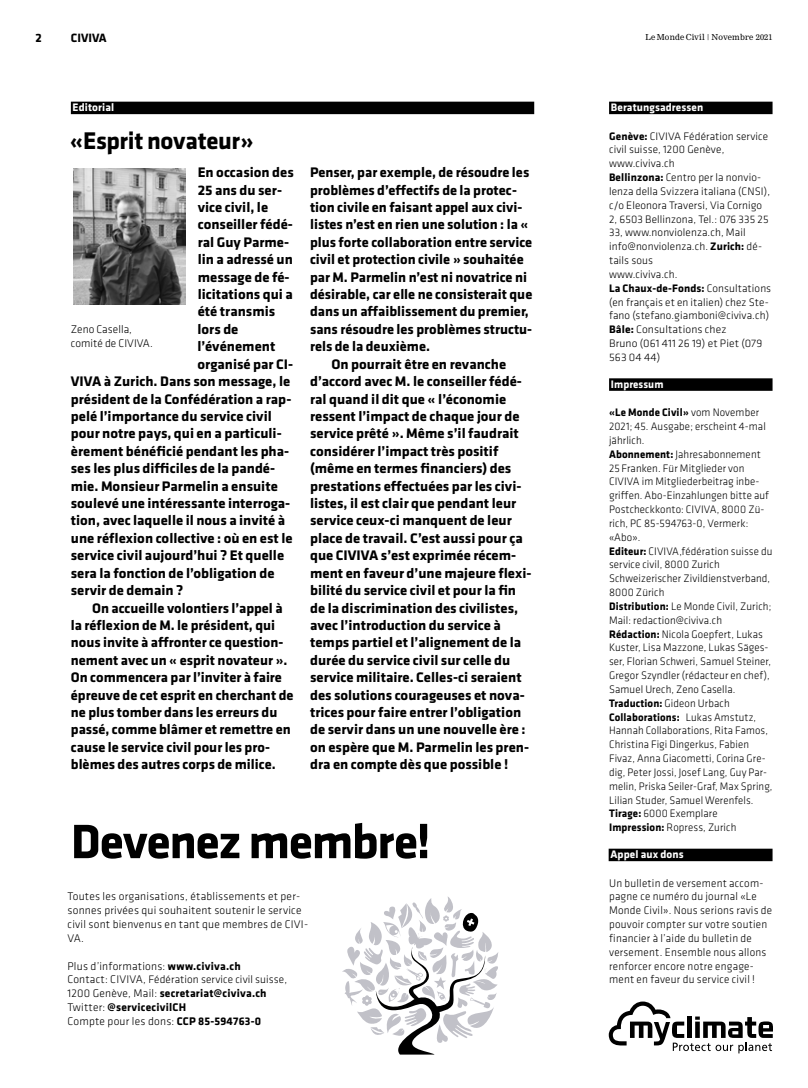
<style>
.page{position:relative;width:808px;height:1088px;background:#fff}
.page>*{position:absolute;margin:0;border:0;box-sizing:border-box;transform-origin:0 0}
.t1{font:700 50px "Klavika";letter-spacing:-.03em;color:#000}
.t2{font:700 25px "Klavika";letter-spacing:-.015em;color:#000}
.t3{font:700 14.38px "Klavika";color:#000}
.t4{font:700 12.5px "Klavika";color:#000}
.t5{font:300 11.5px/13.9px "Klavika";letter-spacing:.02em;color:#000}
.t6{font:700 11.5px/13.9px "Klavika";letter-spacing:.02em;color:#000}
.t7{font:300 11.25px/13.9px "Klavika";letter-spacing:.01em;color:#000}
.t8{font:700 11.25px "Klavika";letter-spacing:.01em;color:#fff}
.t9{font:8.12px "Nimrod MT Std";letter-spacing:.02em;color:#000}
.s1{font-weight:700}
.s2{font-size:11.5px}
.s3{font-weight:300}
</style>
<div class="page">
<div style="left:609px;top:102px;width:163px;height:12px;background:#000"></div>
<div style="left:71px;top:102px;width:463px;height:12px;background:#000"></div>
<svg style="left:609px;top:1001px;width:164px;height:52px"></svg>
<div style="left:609px;top:378px;width:163px;height:13px;background:#000"></div>
<img style="left:73px;top:169px;width:112px;height:135px">
<div style="left:609px;top:849px;width:163px;height:12px;background:#000"></div>
<svg style="left:342px;top:897px;width:156px;height:157px"></svg>
<p class="t4" style="left:35px;top:31px;width:8px">2</p>
<p class="t4" style="left:71px;top:31px;width:37px">CIVIVA</p>
<p class="t9" style="left:646px;top:32px;width:128px">Le Monde Civil | Novembre 2021</p>
<p class="t8" style="left:73px;top:102px;width:43px">Editorial</p>
<h2 class="t2" style="left:70px;top:127px;width:185px">«Esprit novateur»</h2>
<p class="t3" style="left:198px;top:164px;width:98px">En occasion des</p>
<p class="t3" style="left:198px;top:182px;width:86px">25 ans du ser-</p>
<p class="t3" style="left:198px;top:199px;width:72px">vice civil, le</p>
<p class="t3" style="left:198px;top:217px;width:97px">conseiller fédé-</p>
<p class="t3" style="left:198px;top:234px;width:93px">ral Guy Parme-</p>
<p class="t3" style="left:198px;top:252px;width:97px">lin a adressé un</p>
<p class="t3" style="left:198px;top:269px;width:93px">message de fé-</p>
<p class="t3" style="left:198px;top:286px;width:97px">licitations qui a</p>
<p class="t3" style="left:198px;top:304px;width:79px">été transmis</p>
<p class="t3" style="left:198px;top:321px;width:42px">lors de</p>
<p class="t3" style="left:198px;top:339px;width:79px">l’événement</p>
<p class="t3" style="left:198px;top:356px;width:97px">organisé par CI-</p>
<p class="t3" style="left:71px;top:373px;width:221px">VIVA à Zurich. Dans son message, le</p>
<p class="t3" style="left:71px;top:391px;width:222px">président de la Confédération a rap-</p>
<p class="t3" style="left:71px;top:408px;width:202px">pelé l’importance du service civil</p>
<p class="t3" style="left:71px;top:426px;width:212px">pour notre pays, qui en a particuli-</p>
<p class="t3" style="left:71px;top:443px;width:220px">èrement bénéficié pendant les pha-</p>
<p class="t3" style="left:71px;top:460px;width:206px">ses les plus difficiles de la pandé-</p>
<p class="t3" style="left:71px;top:478px;width:208px">mie. Monsieur Parmelin a ensuite</p>
<p class="t3" style="left:71px;top:495px;width:221px">soulevé une intéressante interroga-</p>
<p class="t3" style="left:71px;top:513px;width:216px">tion, avec laquelle il nous a invité à</p>
<p class="t3" style="left:71px;top:530px;width:223px">une réflexion collective : où en est le</p>
<p class="t3" style="left:71px;top:548px;width:215px">service civil aujourd’hui ? Et quelle</p>
<p class="t3" style="left:71px;top:565px;width:205px">sera la fonction de l’obligation de</p>
<p class="t3" style="left:71px;top:582px;width:114px">servir de demain ?</p>
<p class="t3" style="left:92px;top:600px;width:192px">On accueille volontiers l’appel à</p>
<p class="t3" style="left:71px;top:617px;width:206px">la réflexion de M. le président, qui</p>
<p class="t3" style="left:71px;top:635px;width:214px">nous invite à affronter ce question-</p>
<p class="t3" style="left:71px;top:652px;width:218px">nement avec un « esprit novateur ».</p>
<p class="t3" style="left:71px;top:669px;width:213px">On commencera par l’inviter à faire</p>
<p class="t3" style="left:71px;top:687px;width:224px">épreuve de cet esprit en cherchant de</p>
<p class="t3" style="left:71px;top:704px;width:208px">ne plus tomber dans les erreurs du</p>
<p class="t3" style="left:71px;top:722px;width:221px">passé, comme blâmer et remettre en</p>
<p class="t3" style="left:71px;top:739px;width:201px">cause le service civil pour les pro-</p>
<p class="t3" style="left:71px;top:757px;width:206px">blèmes des autres corps de milice.</p>
<p class="t5" style="left:71px;top:323px;width:84px">Zeno Casella, comité de CIVIVA.</p>
<p class="t3" style="left:310px;top:164px;width:221px">Penser, par exemple, de résoudre les</p>
<p class="t3" style="left:310px;top:182px;width:208px">problèmes d’effectifs de la protec-</p>
<p class="t3" style="left:310px;top:199px;width:214px">tion civile en faisant appel aux civi-</p>
<p class="t3" style="left:310px;top:217px;width:220px">listes n’est en rien une solution : la «</p>
<p class="t3" style="left:310px;top:234px;width:224px">plus forte collaboration entre service</p>
<p class="t3" style="left:310px;top:252px;width:215px">civil et protection civile » souhaitée</p>
<p class="t3" style="left:310px;top:269px;width:218px">par M. Parmelin n’est ni novatrice ni</p>
<p class="t3" style="left:310px;top:286px;width:224px">désirable, car elle ne consisterait que</p>
<p class="t3" style="left:310px;top:304px;width:220px">dans un affaiblissement du premier,</p>
<p class="t3" style="left:310px;top:321px;width:224px">sans résoudre les problèmes structu-</p>
<p class="t3" style="left:310px;top:339px;width:122px">rels de la deuxième.</p>
<p class="t3" style="left:331px;top:356px;width:176px">On pourrait être en revanche</p>
<p class="t3" style="left:310px;top:373px;width:213px">d’accord avec M. le conseiller fédé-</p>
<p class="t3" style="left:310px;top:391px;width:198px">ral quand il dit que « l’économie</p>
<p class="t3" style="left:310px;top:408px;width:211px">ressent l’impact de chaque jour de</p>
<p class="t3" style="left:310px;top:426px;width:210px">service prêté ». Même s’il faudrait</p>
<p class="t3" style="left:310px;top:443px;width:190px">considérer l’impact très positif</p>
<p class="t3" style="left:310px;top:460px;width:203px">(même en termes financiers) des</p>
<p class="t3" style="left:310px;top:478px;width:213px">prestations effectuées par les civi-</p>
<p class="t3" style="left:310px;top:495px;width:208px">listes, il est clair que pendant leur</p>
<p class="t3" style="left:310px;top:513px;width:203px">service ceux-ci manquent de leur</p>
<p class="t3" style="left:310px;top:530px;width:214px">place de travail. C’est aussi pour ça</p>
<p class="t3" style="left:310px;top:548px;width:208px">que CIVIVA s’est exprimée récem-</p>
<p class="t3" style="left:310px;top:565px;width:223px">ment en faveur d’une majeure flexi-</p>
<p class="t3" style="left:310px;top:582px;width:207px">bilité du service civil et pour la fin</p>
<p class="t3" style="left:310px;top:600px;width:210px">de la discrimination des civilistes,</p>
<p class="t3" style="left:310px;top:617px;width:192px">avec l’introduction du service à</p>
<p class="t3" style="left:310px;top:635px;width:213px">temps partiel et l’alignement de la</p>
<p class="t3" style="left:310px;top:652px;width:202px">durée du service civil sur celle du</p>
<p class="t3" style="left:310px;top:669px;width:213px">service militaire. Celles-ci seraient</p>
<p class="t3" style="left:310px;top:687px;width:216px">des solutions courageuses et nova-</p>
<p class="t3" style="left:310px;top:704px;width:213px">trices pour faire entrer l’obligation</p>
<p class="t3" style="left:310px;top:722px;width:217px">de servir dans un une nouvelle ère :</p>
<p class="t3" style="left:310px;top:739px;width:221px">on espère que M. Parmelin les pren-</p>
<p class="t3" style="left:310px;top:757px;width:200px">dra en compte dès que possible !</p>
<h1 class="t1" style="left:71px;top:814px;width:361px">Devenez membre!</h1>
<p class="t5" style="left:68px;top:890px;width:242px">Toutes les organisations, établissements et per&shy;sonnes privées qui souhaitent soutenir le service civil sont bienvenus en tant que membres de CIVI-VA.</p>
<p class="t5" style="left:68px;top:959px;width:175px">Plus d’informations: <span class="s1">www.civiva.ch</span></p>
<p class="t7" style="left:68px;top:973px;width:221px"><span class="s2">Contact: CIVIVA,</span> Fédération service civil suisse<span class="s2">,</span></p>
<p class="t6" style="left:67px;top:987px;width:201px"><span class="s3">1200 Genève, Mail:</span> secretariat@civiva.ch<br><span class="s3">Twitter:</span> @servicecivilCH<br><span class="s3">Compte pour les dons:</span> CCP 85-594763-0</p>
<p class="t8" style="left:611px;top:102px;width:94px">Beratungsadressen</p>
<p class="t7" style="left:609px;top:129px;width:164px"><span class="s1">Genève:</span> CIVIVA Fédération service civil suisse, 1200 Genève, www.civiva.ch<br><span class="s1">Bellinzona:</span> Centro per la nonvio&shy;lenza della Svizzera italiana (CNSI), c/o Eleonora Traversi, Via Cornigo<br>2, 6503 Bellinzona, Tel.: 076 335 25<br>33, www.nonviolenza.ch, Mail info@nonviolenza.ch. <span class="s1">Zurich:</span> dé&shy;tails sous<br>www.civiva.ch.<br><span class="s1">La Chaux-de-Fonds:</span> Consultations (en français et en italien) chez Ste&shy;fano (stefano.giamboni@civiva.ch)<br><span class="s1">Bâle:</span> Consultations chez<br>Bruno (061 411 26 19) et Piet (079<br>563 04 44)</p>
<p class="t8" style="left:611px;top:378px;width:54px">Impressum</p>
<p class="t7" style="left:609px;top:406px;width:165px"><span class="s1">«Le Monde Civil»</span> vom November<br>2021; 45. Ausgabe; erscheint 4-mal jährlich.<br><span class="s1">Abonnement:</span> Jahresabonnement<br>25 Franken. Für Mitglieder von<br>CIVIVA im Mitgliederbeitrag inbe&shy;griffen. Abo-Einzahlungen bitte auf<br>Postcheckkonto: CIVIVA, 8000 Zü&shy;rich, PC 85-594763-0, Vermerk: «Abo».<br><span class="s1">Editeur:</span> CIVIVA,fédération suisse du service civil, 8000 Zurich<br>Schweizerischer Zivildienstverband,<br>8000 Zürich<br><span class="s1">Distribution:</span> Le Monde Civil, Zurich;<br>Mail: redaction@civiva.ch<br><span class="s1">Rédaction:</span> Nicola Goepfert, Lukas<br>Kuster, Lisa Mazzone, Lukas Säges&shy;ser, Florian Schweri, Samuel Steiner,<br>Gregor Szyndler (rédacteur en chef),<br>Samuel Urech, Zeno Casella.<br><span class="s1">Traduction:</span> Gideon Urbach<br><span class="s1">Collaborations:</span> Lukas Amstutz,<br>Hannah Collaborations, Rita Famos,<br>Christina Figi Dingerkus, Fabien<br>Fivaz, Anna Giacometti, Corina Gre&shy;dig, Peter Jossi, Josef Lang, Guy Par&shy;melin, Priska Seiler-Graf, Max Spring,<br>Lilian Studer, Samuel Werenfels.<br><span class="s1">Tirage:</span> 6000 Exemplare<br><span class="s1">Impression:</span> Ropress, Zurich</p>
<p class="t8" style="left:610px;top:848px;width:75px">Appel aux dons</p>
<p class="t5" style="left:609px;top:876px;width:165px">Un bulletin de versement accom&shy;pagne ce numéro du journal «Le<br>Monde Civil». Nous serions ravis de pouvoir compter sur votre soutien financier à l’aide du bulletin de versement. Ensemble nous allons renforcer encore notre engage&shy;ment en faveur du service civil !</p>
</div>
